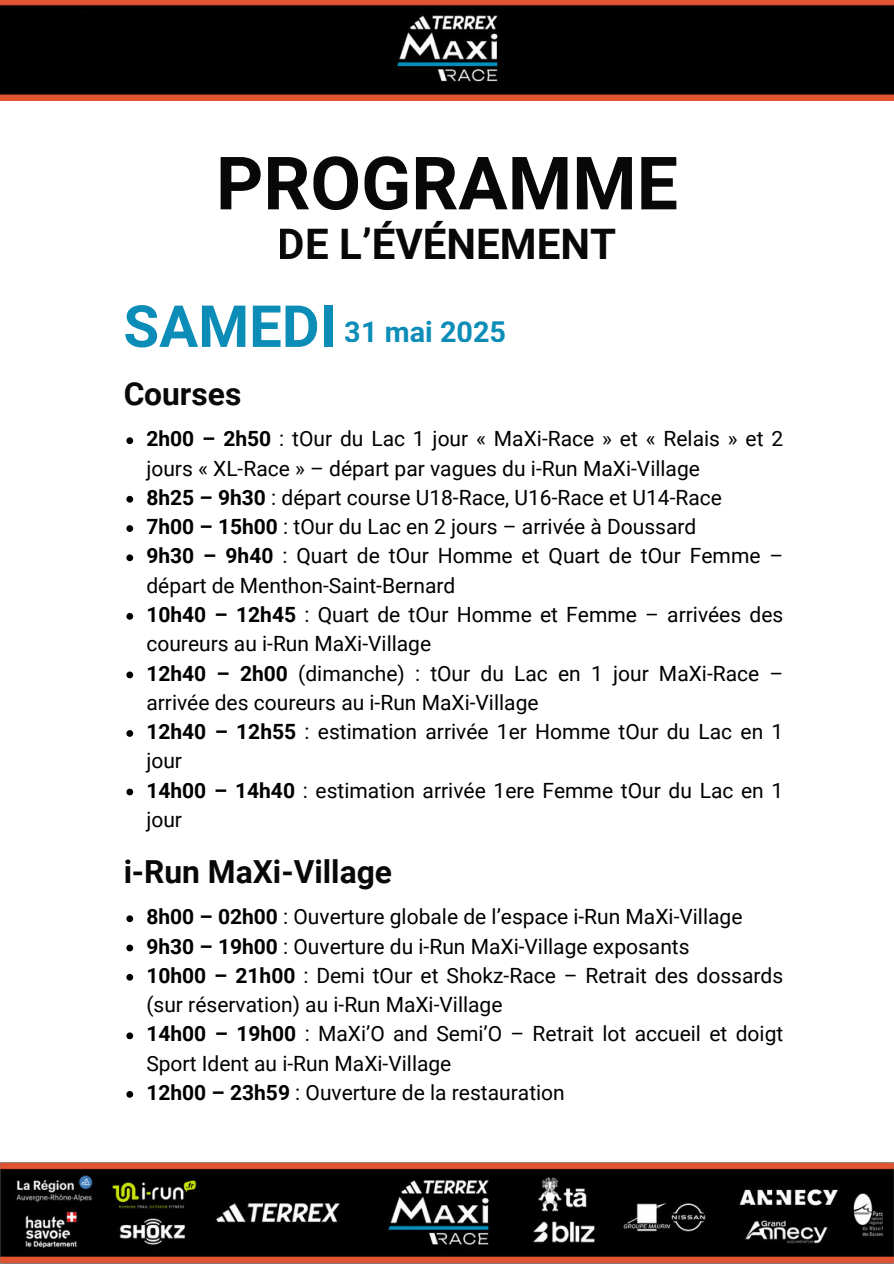
<style>
.page{position:relative;width:894px;height:1264px;background:#fff}
.page>*{position:absolute;margin:0;border:0;box-sizing:border-box;transform-origin:0 0}
.t1{font:700 73.5px "Roboto";color:#000}
.t2{font:700 42px "Roboto";color:#000}
.t3{font:700 31.8px "Roboto";color:#000}
.t4{font:700 28.8px "Roboto";color:#058ab6}
.t5{font:21px/29.2px "Roboto";color:#000}
.s1{font-size:58.05px}
.s2{font-weight:700}
</style>
<div class="page">
<img style="left:0;top:0;width:893px;height:100px">
<img style="left:322px;top:0;width:192px;height:100px">
<div style="left:0;top:12px;width:310px;height:77px;background:#000"></div>
<div style="left:583px;top:11px;width:310px;height:78px;background:#000"></div>
<svg style="left:126px;top:437px;width:7px;height:7px"></svg>
<svg style="left:126px;top:496px;width:7px;height:6px"></svg>
<svg style="left:126px;top:525px;width:7px;height:7px"></svg>
<svg style="left:126px;top:554px;width:7px;height:7px"></svg>
<svg style="left:126px;top:613px;width:7px;height:6px"></svg>
<svg style="left:126px;top:671px;width:7px;height:7px"></svg>
<svg style="left:126px;top:730px;width:7px;height:6px"></svg>
<svg style="left:126px;top:788px;width:7px;height:7px"></svg>
<svg style="left:126px;top:915px;width:7px;height:7px"></svg>
<svg style="left:126px;top:944px;width:7px;height:7px"></svg>
<svg style="left:126px;top:973px;width:7px;height:7px"></svg>
<svg style="left:126px;top:1032px;width:7px;height:7px"></svg>
<svg style="left:126px;top:1091px;width:7px;height:6px"></svg>
<img style="left:0;top:1162px;width:893px;height:101px">
<h1 class="t1" style="left:216px;top:132px;width:463px">PROGRAMME</h1>
<h2 class="t2" style="left:278px;top:215px;width:340px">DE L’ÉVÉNEMENT</h2>
<h3 class="t4" style="left:123px;top:311px;width:384px"><span class="s1">SAMEDI</span> 31 mai 2025</h3>
<h3 class="t3" style="left:123px;top:372px;width:119px">Courses</h3>
<p class="t5" style="left:146px;top:423px;width:638px"><span class="s2">2h00 – 2h50</span> : tOur du Lac 1 jour « MaXi-Race » et « Relais » et 2 jours « XL-Race » – départ par vagues du i-Run MaXi-Village<br><span class="s2">8h25 – 9h30</span> : départ course U18-Race, U16-Race et U14-Race<br><span class="s2">7h00 – 15h00</span> : tOur du Lac en 2 jours – arrivée à Doussard<br><span class="s2">9h30 – 9h40</span> : Quart de tOur Homme et Quart de tOur Femme – départ de Menthon-Saint-Bernard<br><span class="s2">10h40 – 12h45</span> : Quart de tOur Homme et Femme – arrivées des coureurs au i-Run MaXi-Village<br><span class="s2">12h40 – 2h00</span> (dimanche) : tOur du Lac en 1 jour MaXi-Race – arrivée des coureurs au i-Run MaXi-Village<br><span class="s2">12h40 – 12h55</span> : estimation arrivée 1er Homme tOur du Lac en 1 jour<br><span class="s2">14h00 – 14h40</span> : estimation arrivée 1ere Femme tOur du Lac en 1 jour</p>
<h3 class="t3" style="left:123px;top:849px;width:270px">i-Run MaXi-Village</h3>
<p class="t5" style="left:146px;top:901px;width:638px"><span class="s2">8h00 – 02h00</span> : Ouverture globale de l’espace i-Run MaXi-Village <span class="s2">9h30 – 19h00</span> : Ouverture du i-Run MaXi-Village exposants<br><span class="s2">10h00 – 21h00</span> : Demi tOur et Shokz-Race – Retrait des dossards (sur réservation) au i-Run MaXi-Village<br><span class="s2">14h00 – 19h00</span> : MaXi’O and Semi’O – Retrait lot accueil et doigt Sport Ident au i-Run MaXi-Village<br><span class="s2">12h00 – 23h59</span> : Ouverture de la restauration</p>
</div>
